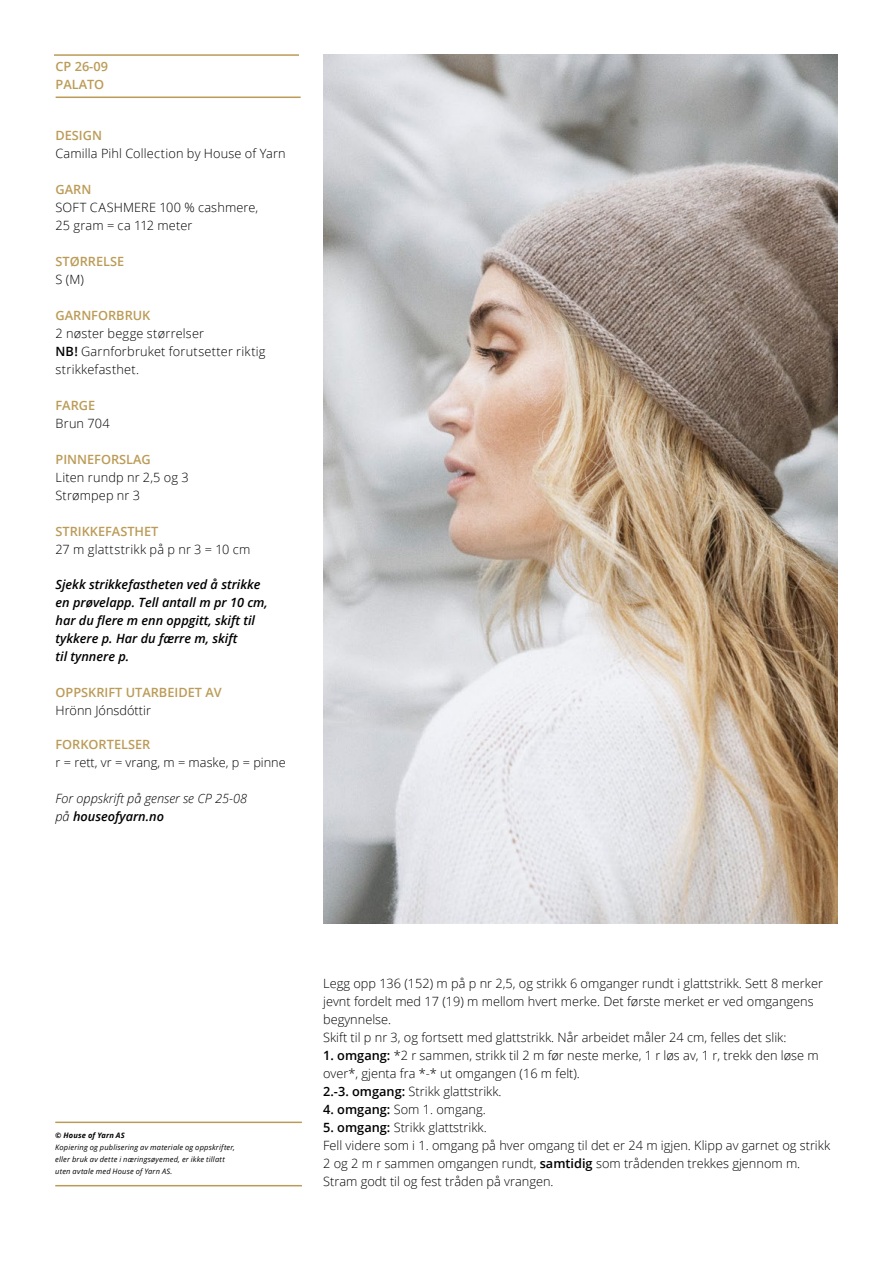
<style>
.page{position:relative;width:893px;height:1263px;background:#fff}
.page>*{position:absolute;margin:0;border:0;box-sizing:border-box;transform-origin:0 0}
.Faktatekst{font:300 12.75px/18px "Open Sans";color:#000}
.Faktatekst-2{font:italic 600 12.75px "Open Sans";color:#000}
.Faktatekst-3{font:600 12.75px "Open Sans";color:#bb9b57}
.Faktatekst-4{font:300 12.75px "Open Sans";letter-spacing:.02em;color:#000}
.Faktatekst-5{font:italic 300 12.75px "Open Sans";color:#000}
.t1{font:italic 7.5px "Open Sans";letter-spacing:.025em;color:#000}
.t2{font:italic 700 7.5px "Open Sans";letter-spacing:.025em;color:#000}
.s1{font-weight:600}
.s2{font-weight:300}
</style>
<div class="page">
<hr style="left:55px;top:1121px;width:247px;height:2px;background:#bb9b57">
<hr style="left:55px;top:1185px;width:247px;height:1px;background:#bb9b57">
<hr style="left:54px;top:54px;width:245px;height:2px;background:#bb9b57">
<hr style="left:56px;top:97px;width:245px;height:1px;background:#bb9b57">
<img style="left:323px;top:54px;width:514px;height:869px">
<p class="Faktatekst-3" style="left:56px;top:58px;width:54px">CP 26-09</p>
<p class="Faktatekst-3" style="left:56px;top:76px;width:50px">PALATO</p>
<p class="Faktatekst-3" style="left:56px;top:127px;width:48px">DESIGN</p>
<p class="Faktatekst" style="left:56px;top:144px;width:232px">Camilla Pihl Collection by House of Yarn</p>
<p class="Faktatekst-3" style="left:56px;top:181px;width:37px">GARN</p>
<p class="Faktatekst" style="left:56px;top:198px;width:204px">SOFT CASHMERE 100 % cashmere,</p>
<p class="Faktatekst" style="left:56px;top:216px;width:138px">25 gram = ca 112 meter</p>
<p class="Faktatekst-3" style="left:56px;top:253px;width:70px">STØRRELSE</p>
<p class="Faktatekst" style="left:56px;top:270px;width:30px">S (M)</p>
<p class="Faktatekst-3" style="left:56px;top:307px;width:96px">GARNFORBRUK</p>
<p class="Faktatekst" style="left:56px;top:324px;width:150px">2 nøster begge størrelser</p>
<p class="Faktatekst" style="left:56px;top:342px;width:212px"><span class="s1">NB!</span> Garnforbruket forutsetter riktig</p>
<p class="Faktatekst-4" style="left:56px;top:361px;width:85px">strikkefasthet.</p>
<p class="Faktatekst-3" style="left:56px;top:397px;width:41px">FARGE</p>
<p class="Faktatekst" style="left:56px;top:414px;width:56px">Brun 704</p>
<p class="Faktatekst-3" style="left:56px;top:451px;width:97px">PINNEFORSLAG</p>
<p class="Faktatekst" style="left:56px;top:468px;width:135px">Liten rundp nr 2,5 og 3</p>
<p class="Faktatekst" style="left:56px;top:486px;width:86px">Strømpep nr 3</p>
<p class="Faktatekst-3" style="left:56px;top:523px;width:105px">STRIKKEFASTHET</p>
<p class="Faktatekst-4" style="left:56px;top:541px;width:196px">27 m glattstrikk på p nr 3 = 10 cm</p>
<p class="Faktatekst-2" style="left:56px;top:575px;width:207px">Sjekk strikkefastheten ved å strikke</p>
<p class="Faktatekst-2" style="left:56px;top:593px;width:214px">en prøvelapp. Tell antall m pr 10 cm,</p>
<p class="Faktatekst-2" style="left:56px;top:611px;width:201px">har du flere m enn oppgitt, skift til</p>
<p class="Faktatekst-2" style="left:56px;top:629px;width:183px">tykkere p. Har du færre m, skift</p>
<p class="Faktatekst-2" style="left:56px;top:647px;width:75px">til tynnere p.</p>
<p class="Faktatekst-3" style="left:56px;top:683px;width:168px">OPPSKRIFT UTARBEIDET AV</p>
<p class="Faktatekst" style="left:56px;top:701px;width:97px">Hrönn Jónsdóttir</p>
<p class="Faktatekst-3" style="left:56px;top:736px;width:96px">FORKORTELSER</p>
<p class="Faktatekst" style="left:56px;top:753px;width:232px">r = rett, vr = vrang, m = maske, p = pinne</p>
<p class="Faktatekst-5" style="left:56px;top:790px;width:193px">For oppskrift på genser se CP 25-08</p>
<p class="Faktatekst-2" style="left:56px;top:808px;width:110px"><span class="s2">på</span> houseofyarn.no</p>
<p class="t2" style="left:55px;top:1130px;width:71px">© House of Yarn AS</p>
<p class="t1" style="left:55px;top:1142px;width:181px">Kopiering og publisering av materiale og oppskrifter,</p>
<p class="t1" style="left:55px;top:1154px;width:171px">eller bruk av dette i næringsøyemed, er ikke tillatt</p>
<p class="t1" style="left:55px;top:1166px;width:119px">uten avtale med House of Yarn AS.</p>
<p class="Faktatekst" style="left:323px;top:974px;width:501px">Legg opp 136 (152) m på p nr 2,5, og strikk 6 omganger rundt i glattstrikk. Sett 8 merker jevnt fordelt med 17 (19) m mellom hvert merke. Det første merket er ved omgangens begynnelse.</p>
<p class="Faktatekst" style="left:323px;top:1028px;width:465px">Skift til p nr 3, og fortsett med glattstrikk. Når arbeidet måler 24 cm, felles det slik:</p>
<p class="Faktatekst" style="left:323px;top:1046px;width:497px"><span class="s1">1. omgang:</span> *2 r sammen, strikk til 2 m før neste merke, 1 r løs av, 1 r, trekk den løse m over*, gjenta fra *-* ut omgangen (16 m felt).</p>
<p class="Faktatekst" style="left:323px;top:1082px;width:180px"><span class="s1">2.-3. omgang:</span> Strikk glattstrikk.</p>
<p class="Faktatekst" style="left:323px;top:1100px;width:164px"><span class="s1">4. omgang:</span> Som 1. omgang.</p>
<p class="Faktatekst" style="left:323px;top:1118px;width:165px"><span class="s1">5. omgang:</span> Strikk glattstrikk.</p>
<p class="Faktatekst" style="left:323px;top:1136px;width:508px">Fell videre som i 1. omgang på hver omgang til det er 24 m igjen. Klipp av garnet og strikk<br>2 og 2 m r sammen omgangen rundt, <span class="s1">samtidig</span> som trådenden trekkes gjennom m.</p>
<p class="Faktatekst" style="left:323px;top:1172px;width:232px">Stram godt til og fest tråden på vrangen.</p>
</div>
